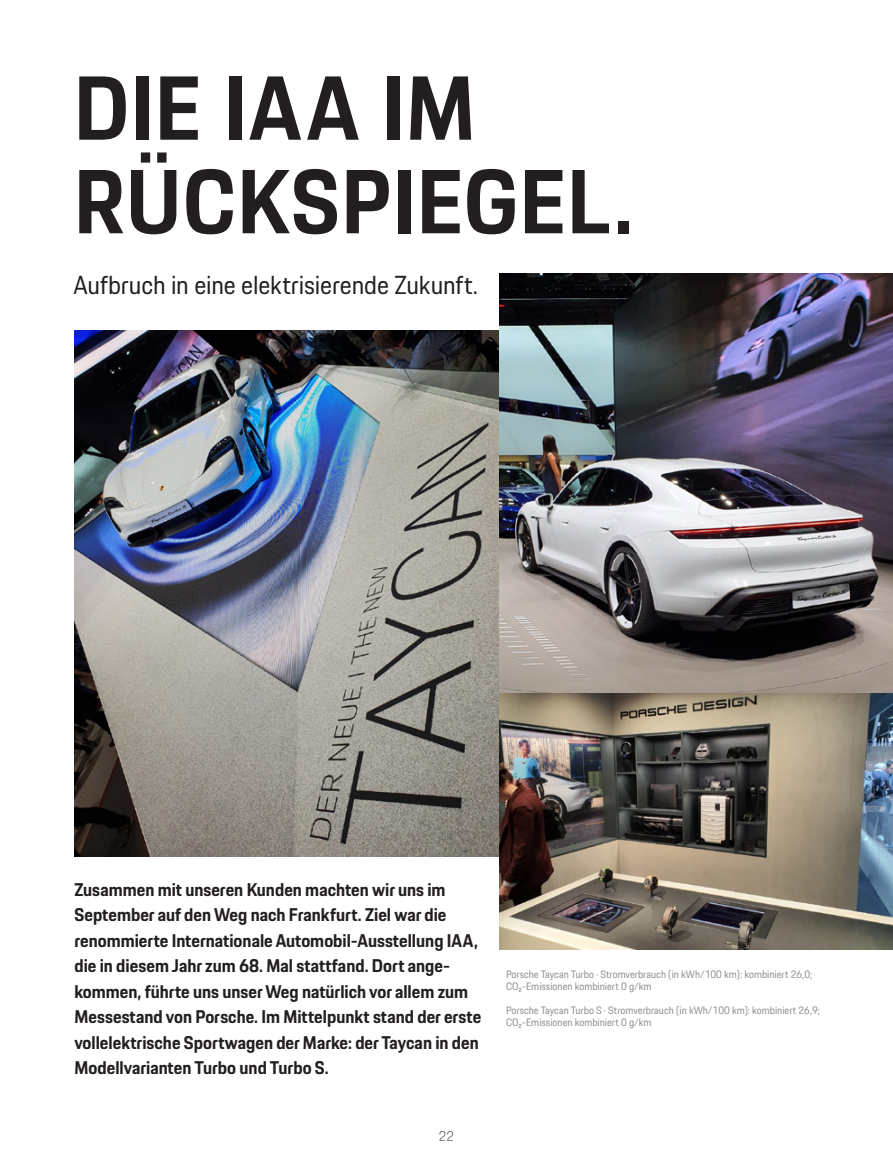
<style>
.page{position:relative;width:893px;height:1170px;background:#fff}
.page>*{position:absolute;margin:0;border:0;box-sizing:border-box;transform-origin:0 0}
.Headline_L{font:700 88.8px/93.4px "Porsche Next";letter-spacing:.015em;color:#231f20}
.Subline{font:25.5px "Porsche Next";letter-spacing:-.005em;color:#231f20}
.Introtext__Anleser{font:700 18px/25.5px "Porsche Next";color:#231f20}
.t1{font:100 13.5px "Porsche Next";color:#231f20}
.Verbrauchswerte{font:10.5px/12px "Porsche Next";color:#8a8c8f}
</style>
<div class="page">
<img style="left:74px;top:330px;width:426px;height:526px">
<img style="left:500px;top:692px;width:393px;height:257px">
<img style="left:500px;top:273px;width:393px;height:419px">
<p class="Headline_L" style="left:74px;top:61px;width:561px">DIE IAA IM<br>RÜCKSPIEGEL.</p>
<p class="Subline" style="left:73px;top:268px;width:406px">Aufbruch in eine elektrisierende Zukunft.</p>
<p class="Introtext__Anleser" style="left:74px;top:876px;width:408px">Zusammen mit unseren Kunden machten wir uns im September auf den Weg nach Frankfurt. Ziel war die renommierte Internationale Automobil-Ausstellung IAA, die in diesem Jahr zum 68. Mal stattfand. Dort ange&shy;kommen, führte uns unser Weg natürlich vor allem zum Messestand von Porsche. Im Mittelpunkt stand der erste vollelektrische Sportwagen der Marke: der Taycan in den Modellvarianten Turbo und Turbo S.</p>
<p class="t1" style="left:439px;top:1127px;width:17px">22</p>
<p class="Verbrauchswerte" style="left:506px;top:968px;width:308px">Porsche Taycan Turbo · Stromverbrauch (in kWh/100 km): kombiniert 26,0;<br>CO₂-Emissionen kombiniert 0 g/km</p>
<p class="Verbrauchswerte" style="left:506px;top:1004px;width:315px">Porsche Taycan Turbo S · Stromverbrauch (in kWh/100 km): kombiniert 26,9;<br>CO₂-Emissionen kombiniert 0 g/km</p>
</div>
